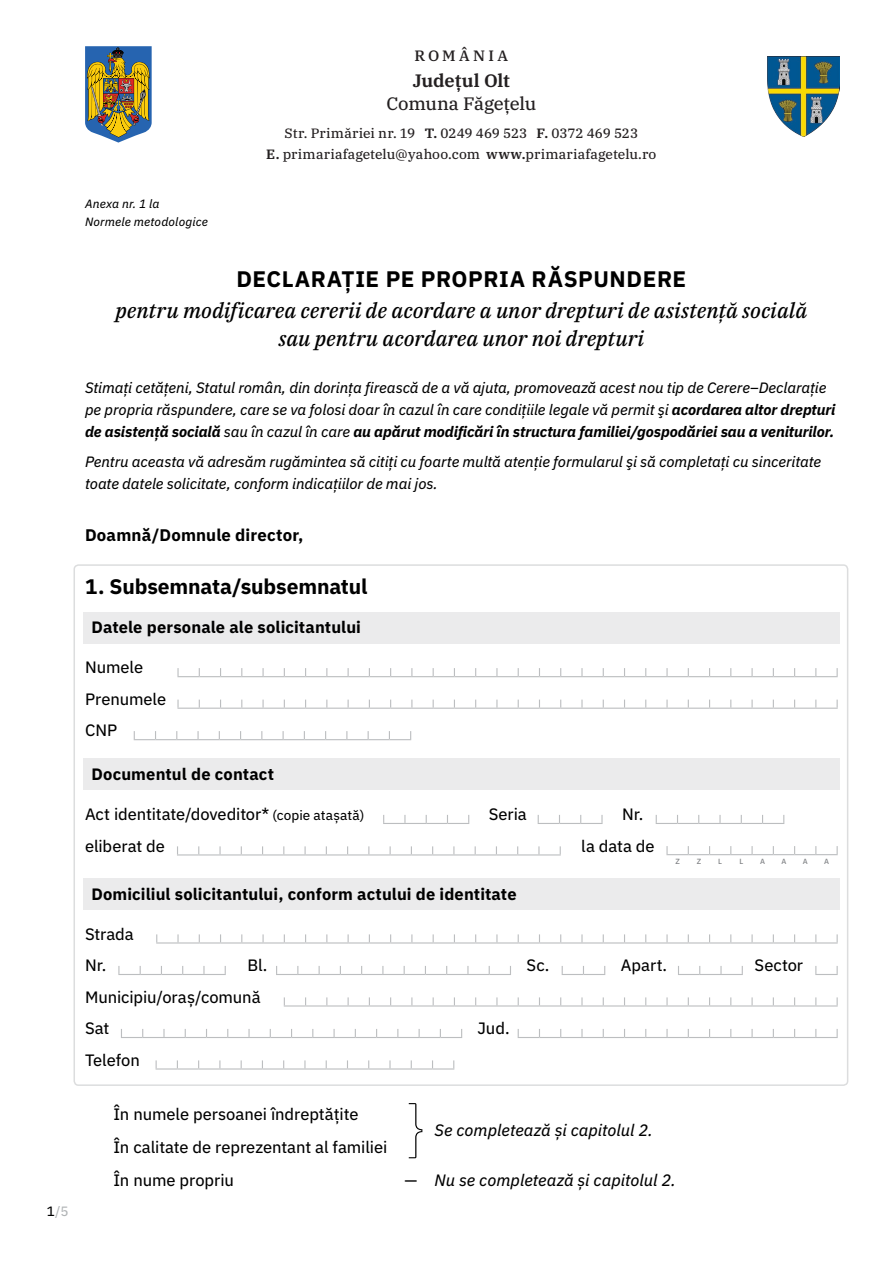
<style>
.page{position:relative;width:893px;height:1263px;background:#fff}
.page>*{position:absolute;margin:0;border:0;box-sizing:border-box;transform-origin:0 0}
.text_normal_fara_lin{font:100 61.5px "IBM Plex Sans";color:#000}
.titlu_nivel_2_centra{font:700 22.5px "IBM Plex Sans";letter-spacing:.025em;color:#000}
.subtitlu_mare_sub_te{font:italic 21px/28.5px "IBM Plex Serif Text";letter-spacing:-.005em;color:#000;text-align:center}
.subtitlu_nivel_2{font:700 21px "IBM Plex Sans";letter-spacing:-.005em;color:#000}
.t1{font:18px "IBM Plex Serif Text";letter-spacing:-.015em;color:#231f20}
.t2{font:600 18px "IBM Plex Serif";letter-spacing:-.01em;color:#231f20}
.subtitlu_nivel_3_far{font:700 16.8px "IBM Plex Sans";letter-spacing:.01em;color:#000}
.text_normal_fara_lin-2{font:16.5px/31.5px "IBM Plex Sans Text";letter-spacing:-.005em;color:#000}
.subtitlu_nivel_3_sec{font:700 16.5px "IBM Plex Sans";letter-spacing:.005em;color:#000}
.text_normal_fara_lin-3{font:italic 16.5px "IBM Plex Sans Text";color:#000}
.text_normal{font:16.5px/31.5px "IBM Plex Sans Text";letter-spacing:-.005em;color:#000}
.text_explicativ{font:italic 15px/21.8px "IBM Plex Sans Text";letter-spacing:-.005em;color:#000}
.t3{font:500 15px "IBM Plex Serif";letter-spacing:.22em;color:#231f20}
.t4{font:13.5px/20.2px "IBM Plex Serif Text";letter-spacing:.005em;color:#231f20;text-align:center}
.t5{font:13.5px "IBM Plex Sans Text";color:#b1b4b6}
.text_normal_small_it{font:italic 12px/18px "IBM Plex Sans Text";letter-spacing:.01em;color:#000}
.text_normal-2{font:500 7.5px "IBM Plex Sans";color:#808285}
.s1{color:#000}
.s2{font-family:"IBM Plex Serif";font-weight:600}
.s3{font-family:"IBM Plex Sans";font-weight:700}
.s4{font-size:13.5px}
.s5{font-style:normal}
</style>
<div class="page">
<div style="left:83px;top:612px;width:757px;height:31px;background:#ebebec"></div>
<div style="left:83px;top:759px;width:757px;height:31px;background:#ebebec"></div>
<div style="left:83px;top:878px;width:757px;height:31px;background:#ebebec"></div>
<svg style="left:177px;top:668px;width:661px;height:9px"></svg>
<svg style="left:177px;top:700px;width:661px;height:9px"></svg>
<svg style="left:134px;top:731px;width:277px;height:9px"></svg>
<svg style="left:383px;top:815px;width:86px;height:9px"></svg>
<svg style="left:538px;top:815px;width:65px;height:9px"></svg>
<svg style="left:656px;top:815px;width:128px;height:9px"></svg>
<svg style="left:177px;top:846px;width:384px;height:9px"></svg>
<svg style="left:666px;top:846px;width:172px;height:9px"></svg>
<svg style="left:156px;top:934px;width:682px;height:9px"></svg>
<svg style="left:118px;top:966px;width:108px;height:9px"></svg>
<svg style="left:276px;top:966px;width:235px;height:9px"></svg>
<svg style="left:562px;top:966px;width:43px;height:9px"></svg>
<svg style="left:678px;top:966px;width:65px;height:9px"></svg>
<svg style="left:815px;top:966px;width:23px;height:9px"></svg>
<svg style="left:284px;top:997px;width:554px;height:9px"></svg>
<svg style="left:121px;top:1029px;width:341px;height:9px"></svg>
<svg style="left:518px;top:1029px;width:320px;height:9px"></svg>
<svg style="left:156px;top:1060px;width:298px;height:9px"></svg>
<img style="left:768px;top:56px;width:71px;height:81px">
<img style="left:85px;top:46px;width:66px;height:96px">
<p class="t5" style="left:47px;top:1200px;width:23px"><span class="s1">1</span>/5</p>
<p class="text_normal_small_it" style="left:85px;top:194px;width:124px">Anexa nr. 1 la<br>Normele metodologice</p>
<p class="t3" style="left:415px;top:44px;width:95px">ROMÂNIA</p>
<p class="t2" style="left:413px;top:66px;width:99px">Județul Olt</p>
<p class="t1" style="left:386px;top:89px;width:151px">Comuna Făgețelu</p>
<p class="t4" style="left:266px;top:122px;width:392px">Str. Primăriei nr. 19 <span class="s2">T.</span> 0249 469 523 <span class="s2">F.</span> 0372 469 523<br><span class="s2">E.</span> primariafagetelu@yahoo.com <span class="s2">www.</span>primariafagetelu.ro</p>
<p class="titlu_nivel_2_centra" style="left:236px;top:261px;width:451px">DECLARAȚIE PE PROPRIA RĂSPUNDERE</p>
<p class="subtitlu_mare_sub_te" style="left:115px;top:294px;width:693px">pentru modificarea cererii de acordare a unor drepturi de asistență socială sau pentru acordarea unor noi drepturi</p>
<p class="text_explicativ" style="left:85px;top:376px;width:752px">Stimaţi cetăţeni, Statul român, din dorinţa firească de a vă ajuta, promovează acest nou tip de Cerere–Declaraţie pe propria răspundere, care se va folosi doar în cazul în care condiţiile legale vă permit şi <span class="s3">acordarea altor drepturi de asistenţă socială</span> sau în cazul în care <span class="s3">au apărut modificări în structura familiei/gospodăriei sau a veniturilor.</span></p>
<p class="text_explicativ" style="left:85px;top:450px;width:738px">Pentru aceasta vă adresăm rugămintea să citiţi cu foarte multă atenţie formularul şi să completaţi cu sinceritate toate datele solicitate, conform indicaţiilor de mai jos.</p>
<p class="subtitlu_nivel_3_far" style="left:85px;top:522px;width:220px">Doamnă/Domnule director,</p>
<p class="subtitlu_nivel_2" style="left:85px;top:569px;width:284px">1. Subsemnata/subsemnatul</p>
<p class="subtitlu_nivel_3_sec" style="left:91px;top:614px;width:271px">Datele personale ale solicitantului</p>
<p class="text_normal" style="left:85px;top:650px;width:83px">Numele<br>Prenumele</p>
<p class="text_normal_fara_lin-2" style="left:85px;top:713px;width:34px">CNP</p>
<p class="subtitlu_nivel_3_sec" style="left:91px;top:761px;width:184px">Documentul de contact</p>
<p class="text_normal_fara_lin-2" style="left:85px;top:797px;width:281px">Act identitate/doveditor* <span class="s4">(copie atașată)</span></p>
<p class="text_normal_fara_lin-2" style="left:489px;top:797px;width:40px">Seria</p>
<p class="text_normal_fara_lin-2" style="left:622px;top:797px;width:23px">Nr.</p>
<p class="text_normal_fara_lin-2" style="left:85px;top:828px;width:81px">eliberat de</p>
<p class="text_normal_fara_lin-2" style="left:581px;top:828px;width:75px">la data de</p>
<p class="text_normal-2" style="left:675px;top:855px;width:6px">Z</p>
<p class="text_normal-2" style="left:697px;top:855px;width:6px">Z</p>
<p class="text_normal-2" style="left:718px;top:855px;width:5px">L</p>
<p class="text_normal-2" style="left:739px;top:855px;width:5px">L</p>
<p class="text_normal-2" style="left:760px;top:855px;width:6px">A</p>
<p class="text_normal-2" style="left:781px;top:855px;width:6px">A</p>
<p class="text_normal-2" style="left:803px;top:855px;width:6px">A</p>
<p class="text_normal-2" style="left:824px;top:855px;width:6px">A</p>
<p class="subtitlu_nivel_3_sec" style="left:91px;top:880px;width:427px">Domiciliul solicitantului, conform actului de identitate</p>
<p class="text_normal_fara_lin-2" style="left:85px;top:916px;width:50px">Strada<br>Nr.</p>
<p class="text_normal_fara_lin-2" style="left:247px;top:948px;width:22px">Bl.</p>
<p class="text_normal_fara_lin-2" style="left:527px;top:948px;width:24px">Sc.</p>
<p class="text_normal_fara_lin-2" style="left:621px;top:948px;width:48px">Apart.</p>
<p class="text_normal_fara_lin-2" style="left:754px;top:948px;width:50px">Sector</p>
<p class="text_normal_fara_lin-2" style="left:85px;top:979px;width:177px">Municipiu/oraș/comună<br>Sat</p>
<p class="text_normal_fara_lin-2" style="left:477px;top:1011px;width:34px">Jud.</p>
<p class="text_normal_fara_lin-2" style="left:85px;top:1042px;width:56px">Telefon</p>
<p class="text_normal_fara_lin-2" style="left:114px;top:1097px;width:246px">În numele persoanei îndreptățite</p>
<p class="text_normal_fara_lin" style="left:405px;top:1083px;width:21px">}</p>
<p class="text_normal_fara_lin-3" style="left:435px;top:1118px;width:220px">Se completează și capitolul 2.</p>
<p class="text_normal_fara_lin-2" style="left:114px;top:1129px;width:275px;line-height:33px">În calitate de reprezentant al familiei<br>În nume propriu</p>
<p class="text_normal_fara_lin-3" style="left:405px;top:1167px;width:273px"><span class="s5">—</span> Nu se completează și capitolul 2.</p>
</div>
